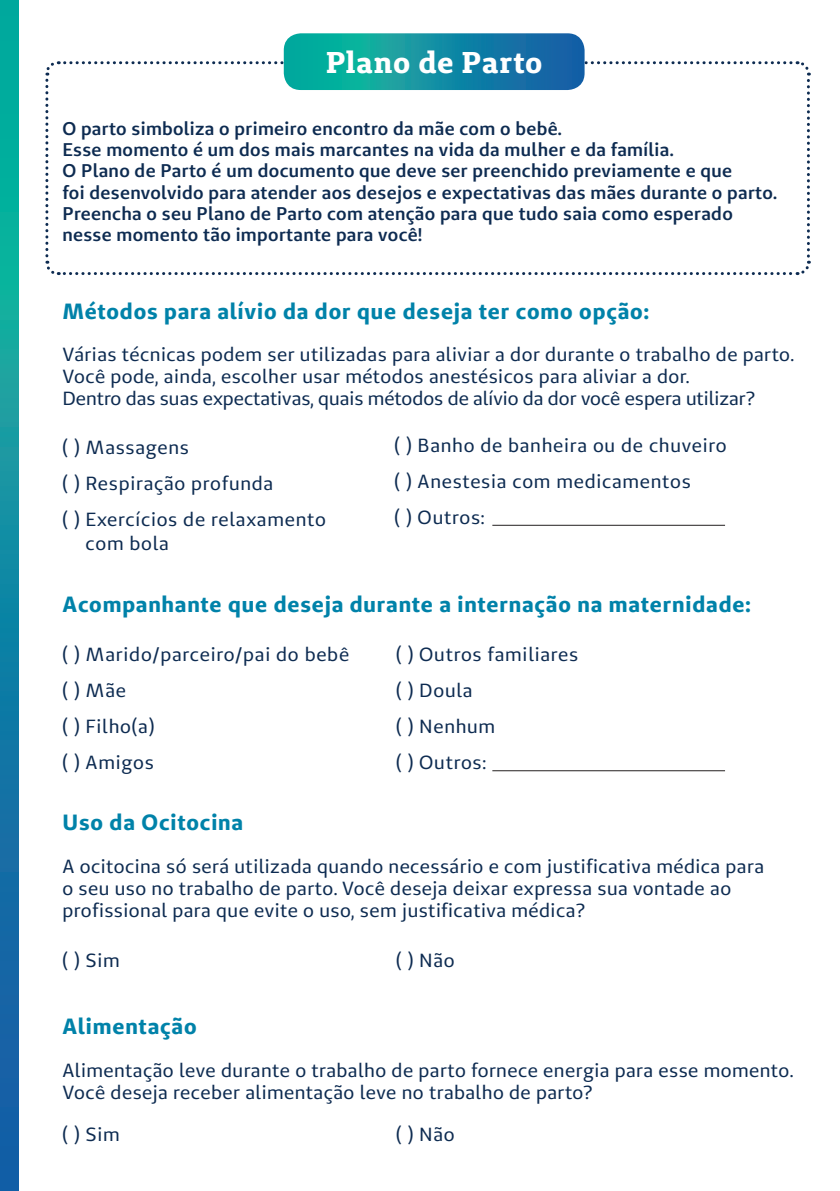
<style>
.page{position:relative;width:840px;height:1191px;background:#fff}
.page>*{position:absolute;margin:0;border:0;box-sizing:border-box;transform-origin:0 0}
.t1{font:700 30px "Unimed Slab";letter-spacing:.03em;color:#fff}
.t2{font:700 22px "Unimed Sans";letter-spacing:.04em;color:#0082a9}
.t3{font:19px/36px "Unimed Sans";letter-spacing:.025em;color:#0d2b51}
.t4{font:600 18.4px/21.2px "Unimed Sans";letter-spacing:.02em;color:#0d2b51}
</style>
<div class="page">
<svg style="left:0;top:0;width:19px;height:1191px;background:#0f88a2"></svg>
<svg style="left:45px;top:33px;width:766px;height:243px"></svg>
<hr style="left:492px;top:525px;width:232px;height:1px;background:#231f20">
<hr style="left:492px;top:770px;width:232px;height:1px;background:#231f20">
<h1 class="t1" style="left:326px;top:43px;width:217px">Plano de Parto</h1>
<p class="t4" style="left:62px;top:117px;width:716px">O parto simboliza o primeiro encontro da mãe com o bebê.<br>Esse momento é um dos mais marcantes na vida da mulher e da família.<br>O Plano de Parto é um documento que deve ser preenchido previamente e que<br>foi desenvolvido para atender aos desejos e expectativas das mães durante o parto.<br>Preencha o seu Plano de Parto com atenção para que tudo saia como esperado nesse momento tão importante para você!</p>
<p class="t2" style="left:62px;top:296px;width:587px">Métodos para alívio da dor que deseja ter como opção:</p>
<p class="t3" style="left:62px;top:343px;width:733px;line-height:22px">Várias técnicas podem ser utilizadas para aliviar a dor durante o trabalho de parto.<br>Você pode, ainda, escolher usar métodos anestésicos para aliviar a dor.<br>Dentro das suas expectativas, quais métodos de alívio da dor você espera utilizar?</p>
<p class="t3" style="left:63px;top:428px;width:264px">( ) Massagens<br>( ) Respiração profunda<br>( ) Exercícios de relaxamento</p>
<p class="t3" style="left:86px;top:524px;width:85px">com bola</p>
<p class="t3" style="left:394px;top:426px;width:333px">( ) Banho de banheira ou de chuveiro ( ) Anestesia com medicamentos<br>( ) Outros:</p>
<p class="t2" style="left:63px;top:590px;width:689px">Acompanhante que deseja durante a internação na maternidade:</p>
<p class="t3" style="left:63px;top:636px;width:288px">( ) Marido/parceiro/pai do bebê ( ) Mãe<br>( ) Filho(a)<br>( ) Amigos</p>
<p class="t3" style="left:396px;top:636px;width:183px">( ) Outros familiares ( ) Doula<br>( ) Nenhum<br>( ) Outros:</p>
<p class="t2" style="left:62px;top:807px;width:182px">Uso da Ocitocina</p>
<p class="t3" style="left:62px;top:854px;width:702px;line-height:22px">A ocitocina só será utilizada quando necessário e com justificativa médica para o seu uso no trabalho de parto. Você deseja deixar expressa sua vontade ao profissional para que evite o uso, sem justificativa médica?</p>
<p class="t3" style="left:63px;top:942px;width:59px">( ) Sim</p>
<p class="t3" style="left:396px;top:942px;width:60px">( ) Não</p>
<p class="t2" style="left:62px;top:1011px;width:136px">Alimentação</p>
<p class="t3" style="left:62px;top:1058px;width:732px;line-height:22px">Alimentação leve durante o trabalho de parto fornece energia para esse momento.<br>Você deseja receber alimentação leve no trabalho de parto?</p>
<p class="t3" style="left:63px;top:1116px;width:59px">( ) Sim</p>
<p class="t3" style="left:396px;top:1116px;width:60px">( ) Não</p>
</div>
